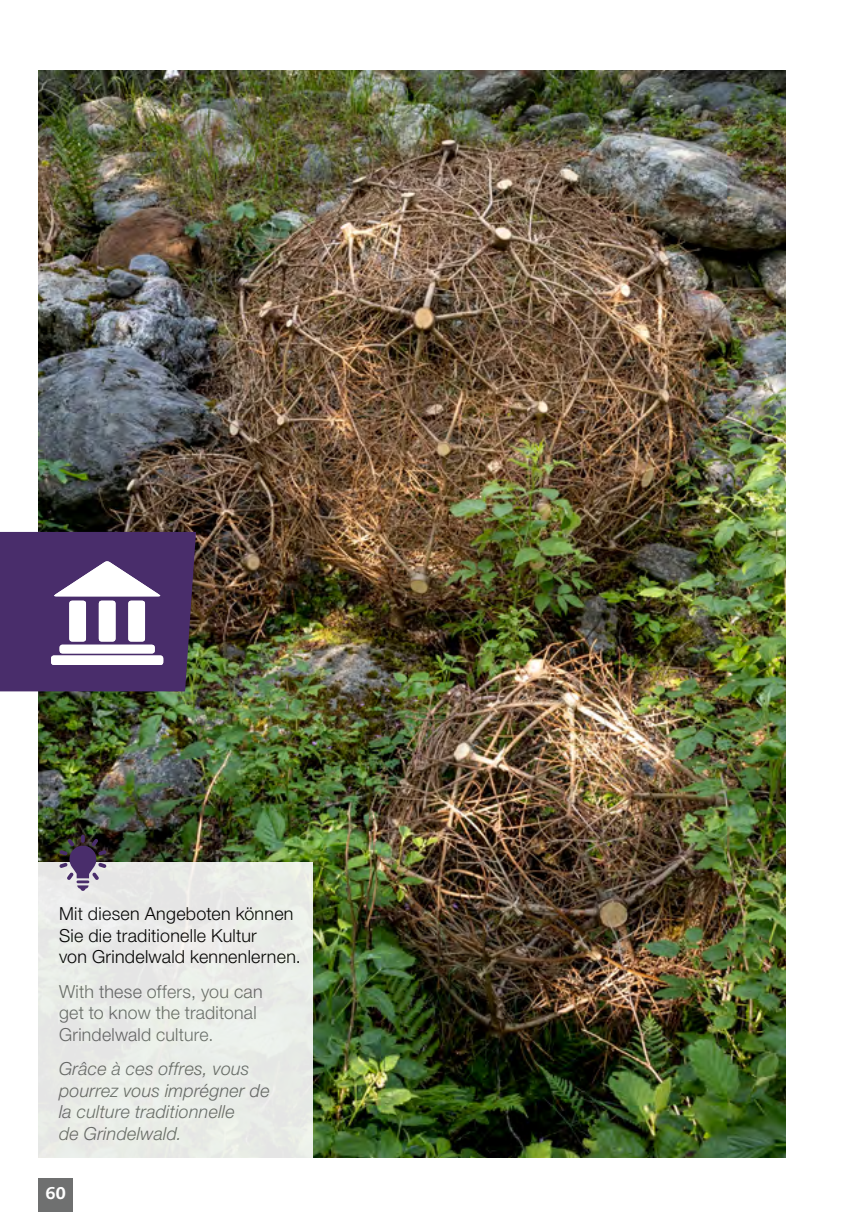
<style>
.page{position:relative;width:862px;height:1212px;background:#fff}
.page>*{position:absolute;margin:0;border:0;box-sizing:border-box;transform-origin:0 0}
.t1{font:italic 300 18px/21.6px "Helvetica Neue LT Std";letter-spacing:.015em;color:#6f7070}
.t2{font:300 18px/21.6px "Helvetica Neue LT Std";letter-spacing:.015em;color:#000}
.t3{font:300 18px/21.6px "Helvetica Neue LT Std";letter-spacing:.015em;color:#6f7070}
.t4{font:800 16.88px "Caecilia LT Std";color:#fff}
</style>
<div class="page">
<div style="left:38px;top:1178px;width:35px;height:34px;background:#6f7070"></div>
<img style="left:38px;top:70px;width:746px;height:1088px">
<svg style="left:0;top:532px;width:196px;height:159px"></svg>
<div style="left:37px;top:862px;width:276px;height:297px;background:#e9ece7"></div>
<svg style="left:59px;top:835px;width:47px;height:56px"></svg>
<p class="t2" style="left:59px;top:902px;width:243px">Mit diesen Angeboten können<br>Sie die traditionelle Kultur<br>von Grindelwald kennenlernen.</p>
<p class="t3" style="left:59px;top:980px;width:205px">With these offers, you can get to know the traditonal<br>Grindelwald culture.</p>
<p class="t1" style="left:59px;top:1058px;width:212px">Grâce à ces offres, vous pourrez vous imprégner de la culture traditionnelle<br>de Grindelwald.</p>
<p class="t4" style="left:45px;top:1183px;width:22px">60</p>
</div>
